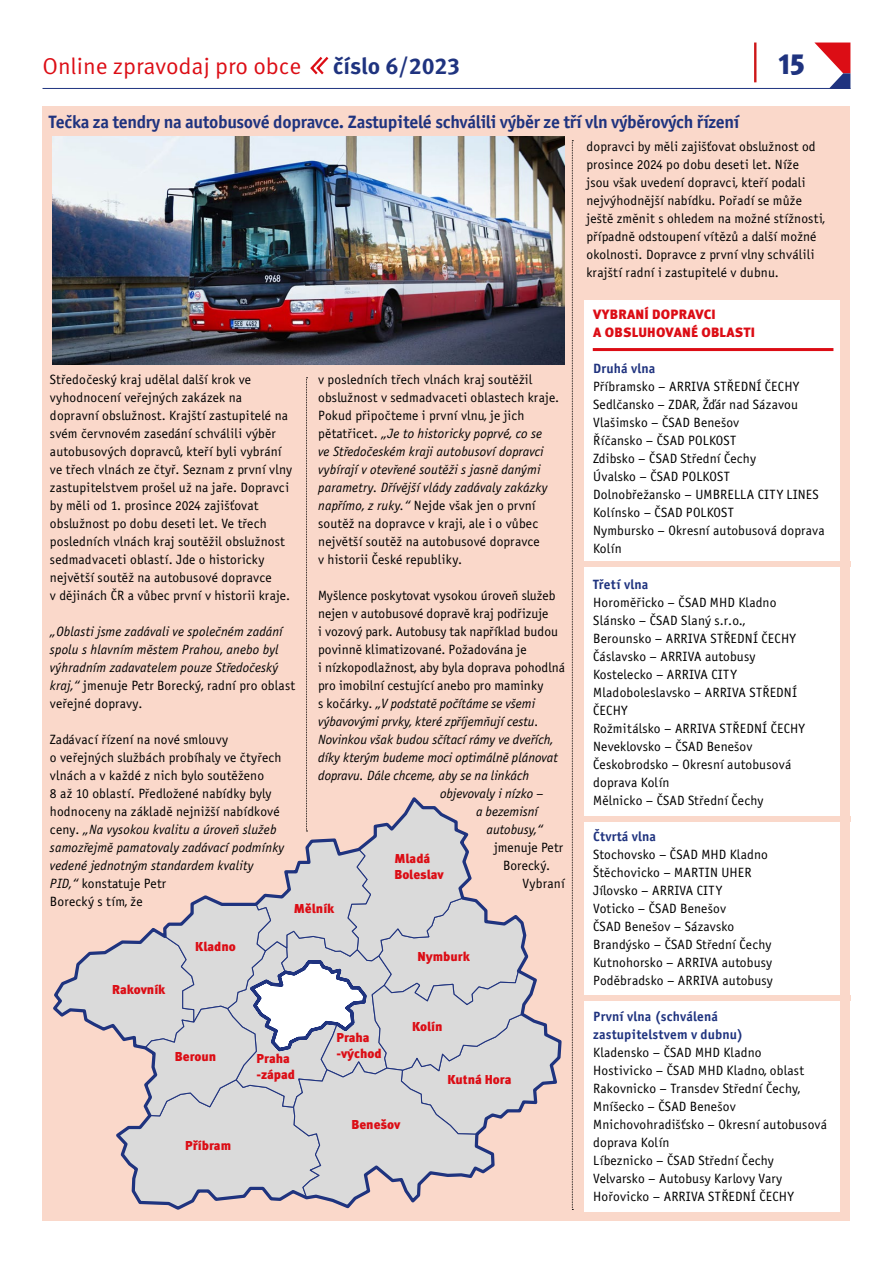
<style>
.page{position:relative;width:893px;height:1263px;background:#fff}
.page>*{position:absolute;margin:0;border:0;box-sizing:border-box;transform-origin:0 0}
.t1{font:900 28.95px "Meta Pro";color:#1f337f}
.t2{font:22.95px "Meta Pro";color:#dc0d15}
.t3{font:700 22.95px "Meta Pro";color:#1f337f}
.t4{font:18px "Officina Sans Bold ITC";letter-spacing:-.02em;color:#1f337f}
.t5{font:13.5px/18px "Officina Sans Book ITC";letter-spacing:.01em;color:#000}
.t6{font:italic 13.5px/18px "Officina Sans Book ITC";color:#000}
.t7{font:13.5px/18px "Officina Sans Bold ITC";letter-spacing:.01em;color:#1f337f}
.t8{font:900 13.5px/18px "Meta Pro";letter-spacing:.02em;color:#dc0d15}
.t9{font:900 12.9px/15.5px "Meta Pro";color:#dc0d15}
.s1{font-style:italic}
.s2{font-style:normal}
</style>
<div class="page">
<svg style="left:815px;top:43px;width:35px;height:45px"></svg>
<hr style="left:43px;top:88px;width:807px;height:1px;background:#1f337f">
<hr style="left:754px;top:43px;width:2px;height:39px;background:#cd1719">
<svg style="left:310px;top:57px;width:19px;height:18px"></svg>
<div style="left:43px;top:106px;width:807px;height:1114px;background:#fad8ca"></div>
<svg style="left:572px;top:140px;width:1px;height:1070px"></svg>
<div style="left:585px;top:300px;width:255px;height:912px;background:#fff"></div>
<svg style="left:53px;top:794px;width:509px;height:416px"></svg>
<hr style="left:593px;top:348px;width:240px;height:3px;background:#dc0d15">
<div style="left:583px;top:561px;width:267px;height:6px;background:#fad8ca"></div>
<div style="left:583px;top:816px;width:267px;height:5px;background:#fad8ca"></div>
<div style="left:583px;top:995px;width:267px;height:5px;background:#fad8ca"></div>
<img style="left:52px;top:136px;width:512px;height:228px">
<h2 class="t2" style="left:43px;top:49px;width:260px">Online zpravodaj pro obce</h2>
<h2 class="t3" style="left:333px;top:49px;width:128px">číslo 6/2023</h2>
<h1 class="t1" style="left:778px;top:41px;width:28px">15</h1>
<h3 class="t4" style="left:49px;top:110px;width:692px">Tečka za tendry na autobusové dopravce. Zastupitelé schválili výběr ze tří vln výběrových řízení</h3>
<p class="t5" style="left:318px;top:370px;width:240px">v posledních třech vlnách kraj soutěžil obslužnost v sedmadvaceti oblastech kraje.<br>Pokud připočteme i první vlnu, je jich pětatřicet. <span class="s1">„Je to historicky poprvé, co se<br>ve Středočeském kraji autobusoví dopravci vybírají v otevřené soutěži s jasně danými parametry. Dřívější vlády zadávaly zakázky napřímo, z ruky.“</span> Nejde však jen o první soutěž na dopravce v kraji, ale i o vůbec největší soutěž na autobusové dopravce<br>v historii České republiky.</p>
<p class="t5" style="left:318px;top:586px;width:239px">Myšlence poskytovat vysokou úroveň služeb</p>
<p class="t5" style="left:318px;top:604px;width:232px">nejen v autobusové dopravě kraj podřizuje</p>
<p class="t5" style="left:318px;top:622px;width:241px">i vozový park. Autobusy tak například budou</p>
<p class="t5" style="left:318px;top:640px;width:210px">povinně klimatizované. Požadována je</p>
<p class="t5" style="left:318px;top:658px;width:248px">i nízkopodlažnost, aby byla doprava pohodlná</p>
<p class="t5" style="left:318px;top:676px;width:227px">pro imobilní cestující anebo pro maminky</p>
<p class="t6" style="left:318px;top:694px;width:219px"><span class="s2">s kočárky.</span> „V podstatě počítáme se všemi</p>
<p class="t6" style="left:318px;top:712px;width:222px">výbavovými prvky, které zpříjemňují cestu.</p>
<p class="t6" style="left:318px;top:730px;width:237px">Novinkou však budou sčítací rámy ve dveřích,</p>
<p class="t6" style="left:318px;top:748px;width:241px">díky kterým budeme moci optimálně plánovat</p>
<p class="t6" style="left:318px;top:766px;width:212px">dopravu. Dále chceme, aby se na linkách</p>
<p class="t6" style="left:440px;top:784px;width:105px">objevovaly i nízko –</p>
<p class="t6" style="left:476px;top:802px;width:64px">a bezemisní</p>
<p class="t6" style="left:486px;top:820px;width:58px">autobusy,“</p>
<p class="t5" style="left:494px;top:838px;width:70px;text-align:center">jmenuje Petr<br>Borecký.</p>
<p class="t5" style="left:522px;top:874px;width:44px">Vybraní</p>
<p class="t5" style="left:50px;top:370px;width:244px">Středočeský kraj udělal další krok ve vyhodnocení veřejných zakázek na dopravní obslužnost. Krajští zastupitelé na svém červnovém zasedání schválili výběr autobusových dopravců, kteří byli vybrání ve třech vlnách ze čtyř. Seznam z první vlny zastupitelstvem prošel už na jaře. Dopravci by měli od 1. prosince 2024 zajišťovat obslužnost po dobu deseti let. Ve třech posledních vlnách kraj soutěžil obslužnost sedmadvaceti oblastí. Jde o historicky největší soutěž na autobusové dopravce<br>v dějinách ČR a vůbec první v historii kraje.</p>
<p class="t6" style="left:50px;top:622px;width:247px">„Oblasti jsme zadávali ve společném zadání spolu s hlavním městem Prahou, anebo byl výhradním zadavatelem pouze Středočeský kraj,“ <span class="s2">jmenuje Petr Borecký, radní pro oblast veřejné dopravy.</span></p>
<p class="t5" style="left:50px;top:730px;width:236px">Zadávací řízení na nové smlouvy<br>o veřejných službách probíhaly ve čtyřech vlnách a v každé z nich bylo soutěženo<br>8 až 10 oblastí. Předložené nabídky byly hodnoceny na základě nejnižší nabídkové ceny. <span class="s1">„Na vysokou kvalitu a úroveň služeb samozřejmě pamatovaly zadávací podmínky vedené jednotným standardem kvality PID,“</span> konstatuje Petr<br>Borecký s tím, že</p>
<p class="t9" style="left:394px;top:850px;width:51px">Mladá<br>Boleslav</p>
<p class="t9" style="left:294px;top:900px;width:42px">Mělník</p>
<p class="t9" style="left:112px;top:981px;width:55px">Rakovník</p>
<p class="t9" style="left:195px;top:938px;width:42px">Kladno</p>
<p class="t9" style="left:175px;top:1048px;width:43px">Beroun</p>
<p class="t9" style="left:257px;top:1050px;width:40px">Praha -západ</p>
<p class="t9" style="left:185px;top:1137px;width:47px">Příbram</p>
<p class="t9" style="left:418px;top:948px;width:54px">Nymburk</p>
<p class="t9" style="left:336px;top:1029px;width:47px">Praha -východ</p>
<p class="t9" style="left:412px;top:1018px;width:32px">Kolín</p>
<p class="t9" style="left:447px;top:1071px;width:66px">Kutná Hora</p>
<p class="t9" style="left:351px;top:1116px;width:50px">Benešov</p>
<p class="t5" style="left:586px;top:137px;width:240px">dopravci by měli zajišťovat obslužnost od prosince 2024 po dobu deseti let. Níže jsou však uvedení dopravci, kteří podali nejvýhodnější nabídku. Pořadí se může ještě změnit s ohledem na možné stížnosti, případně odstoupení vítězů a další možné okolnosti. Dopravce z první vlny schválili krajští radní i zastupitelé v dubnu.</p>
<p class="t8" style="left:593px;top:305px;width:163px">VYBRANÍ DOPRAVCI<br>A OBSLUHOVANÉ OBLASTI</p>
<p class="t7" style="left:593px;top:359px;width:64px">Druhá vlna</p>
<p class="t5" style="left:593px;top:377px;width:233px">Příbramsko – ARRIVA STŘEDNÍ ČECHY<br>Sedlčansko – ZDAR, Žďár nad Sázavou<br>Vlašimsko – ČSAD Benešov<br>Říčansko – ČSAD POLKOST<br>Zdibsko – ČSAD Střední Čechy<br>Úvalsko – ČSAD POLKOST<br>Dolnobřežansko – UMBRELLA CITY LINES<br>Kolínsko – ČSAD POLKOST<br>Nymbursko – Okresní autobusová doprava<br>Kolín</p>
<p class="t7" style="left:593px;top:575px;width:57px">Třetí vlna</p>
<p class="t5" style="left:593px;top:593px;width:213px">Horoměřicko – ČSAD MHD Kladno<br>Slánsko – ČSAD Slaný s. r.o.,<br>Berounsko – ARRIVA STŘEDNÍ ČECHY<br>Čáslavsko – ARRIVA autobusy<br>Kostelecko – ARRIVA CITY<br>Mladoboleslavsko – ARRIVA STŘEDNÍ<br>ČECHY<br>Rožmitálsko – ARRIVA STŘEDNÍ ČECHY<br>Neveklovsko – ČSAD Benešov<br>Českobrodsko – Okresní autobusová doprava Kolín<br>Mělnicko – ČSAD Střední Čechy</p>
<p class="t7" style="left:593px;top:827px;width:64px">Čtvrtá vlna</p>
<p class="t5" style="left:593px;top:845px;width:181px">Stochovsko – ČSAD MHD Kladno<br>Štěchovicko – MARTIN UHER<br>Jílovsko – ARRIVA CITY<br>Voticko – ČSAD Benešov<br>ČSAD Benešov – Sázavsko<br>Brandýsko – ČSAD Střední Čechy<br>Kutnohorsko – ARRIVA autobusy<br>Poděbradsko – ARRIVA autobusy</p>
<p class="t7" style="left:593px;top:1007px;width:152px">První vlna (schválená zastupitelstvem v dubnu)</p>
<p class="t5" style="left:593px;top:1043px;width:235px">Kladensko – ČSAD MHD Kladno<br>Hostivicko – ČSAD MHD Kladno, oblast<br>Rakovnicko – Transdev Střední Čechy,<br>Mníšecko – ČSAD Benešov<br>Mnichovohradišťsko – Okresní autobusová doprava Kolín<br>Líbeznicko – ČSAD Střední Čechy<br>Velvarsko – Autobusy Karlovy Vary<br>Hořovicko – ARRIVA STŘEDNÍ ČECHY</p>
</div>
